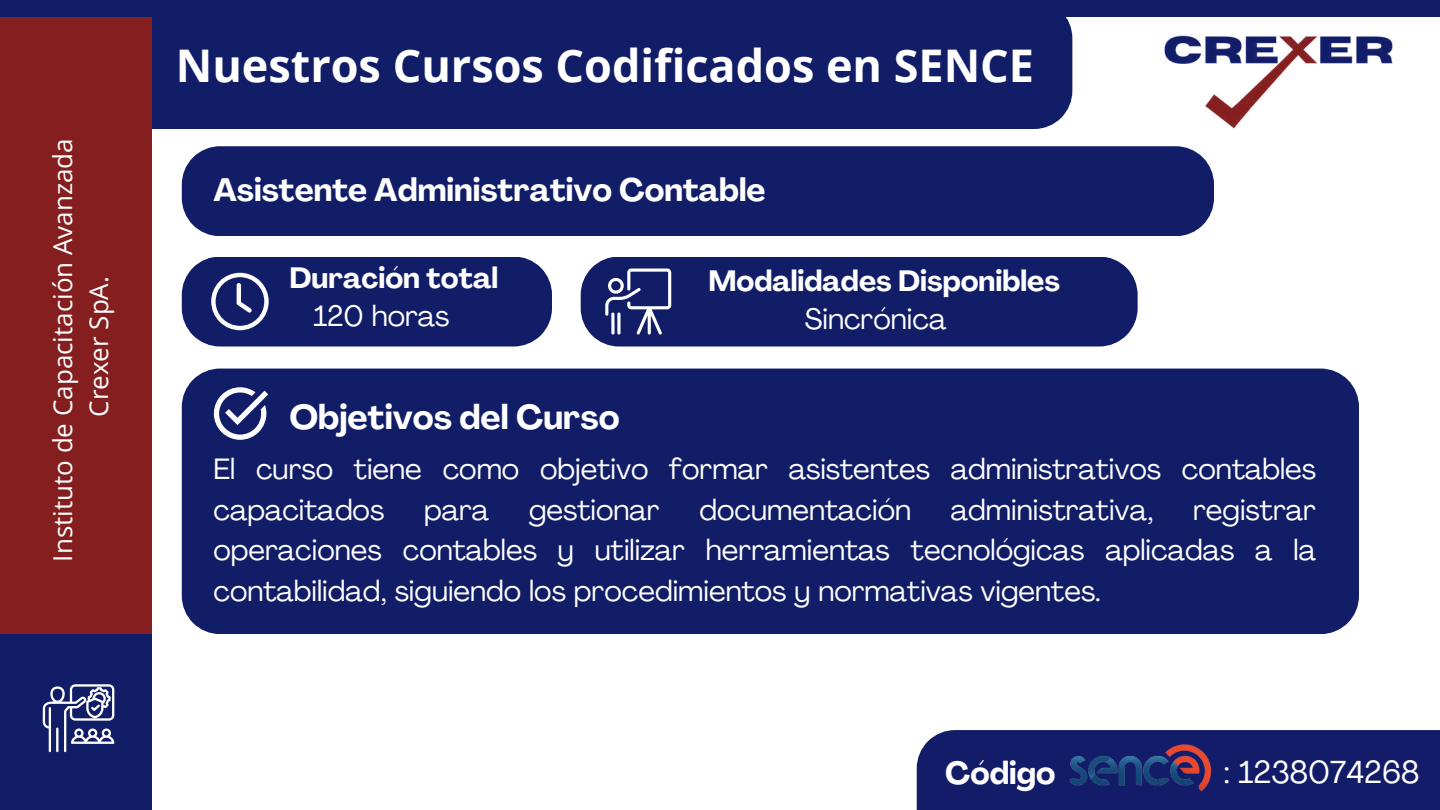
<style>
.page{position:relative;width:1440px;height:810px;background:#fff}
.page>*{position:absolute;margin:0;border:0;box-sizing:border-box;transform-origin:0 0}
.t1{font:700 45px "Open Sans";color:#fff}
.t2{font:700 34px "Agrandir";color:#fff}
.t3{font:700 32px "Agrandir";color:#fff}
.t4{font:31.4px "Agrandir";color:#fff}
.t5{font:700 31.4px "Agrandir";color:#fff}
.t6{font:29px/40.5px "Agrandir";color:#fff}
.t7{font:700 29px "Agrandir";color:#fff}
.t8{font:26px/36px "Open Sans";color:#fff;text-align:center}
</style>
<div class="page">
<div style="left:0;top:0;width:152px;height:810px;background:#121d68"></div>
<div style="left:152px;top:17px;width:920px;height:112px;background:#121d68"></div>
<div style="left:0;top:0;width:152px;height:634px;background:#851f1f"></div>
<div style="left:0;top:0;width:1440px;height:17px;background:#121d68"></div>
<svg style="left:43px;top:684px;width:71px;height:68px"></svg>
<img style="left:1164px;top:35px;width:229px;height:94px">
<div style="left:182px;top:146px;width:1032px;height:90px;background:#121d68"></div>
<svg style="left:182px;top:257px;width:370px;height:89px;background:#212b71"></svg>
<div style="left:581px;top:257px;width:557px;height:89px;background:#121d68"></div>
<svg style="left:605px;top:269px;width:66px;height:66px"></svg>
<div style="left:182px;top:369px;width:1177px;height:265px;background:#121d68"></div>
<svg style="left:214px;top:387px;width:54px;height:53px"></svg>
<div style="left:917px;top:730px;width:523px;height:80px;background:#121c69"></div>
<img style="left:1048px;top:730px;width:187px;height:62px">
<p class="t8" style="left:44px;top:562px;width:425px;rotate:-90deg">Instituto de Capacitación Avanzada<br>Crexer SpA.</p>
<h1 class="t1" style="left:176px;top:34px;width:860px">Nuestros Cursos Codificados en SENCE</h1>
<p class="t3" style="left:213px;top:177px;width:554px">Asistente Administrativo Contable</p>
<p class="t7" style="left:289px;top:266px;width:210px">Duración total</p>
<p class="t7" style="left:708px;top:269px;width:353px">Modalidades Disponibles</p>
<p class="t6" style="left:313px;top:298px;width:138px">120 horas</p>
<p class="t6" style="left:805px;top:301px;width:143px">Sincrónica</p>
<p class="t2" style="left:289px;top:404px;width:332px">Objetivos del Curso</p>
<p class="t6" style="left:213px;top:452px;width:1104px">El curso tiene como objetivo formar asistentes administrativos contables capacitados</p>
<p class="t6" style="left:424px;top:492px;width:67px">para</p>
<p class="t6" style="left:529px;top:492px;width:132px">gestionar</p>
<p class="t6" style="left:699px;top:492px;width:213px">documentación</p>
<p class="t6" style="left:951px;top:492px;width:204px">administrativa,</p>
<p class="t6" style="left:213px;top:492px;width:1104px;text-align:justify;text-indent:980px">registrar operaciones contables y utilizar herramientas tecnológicas aplicadas a la contabilidad, siguiendo los procedimientos y normativas vigentes.</p>
<p class="t5" style="left:945px;top:760px;width:112px">Código</p>
<p class="t4" style="left:1224px;top:760px;width:197px">: 1238074268</p>
</div>
